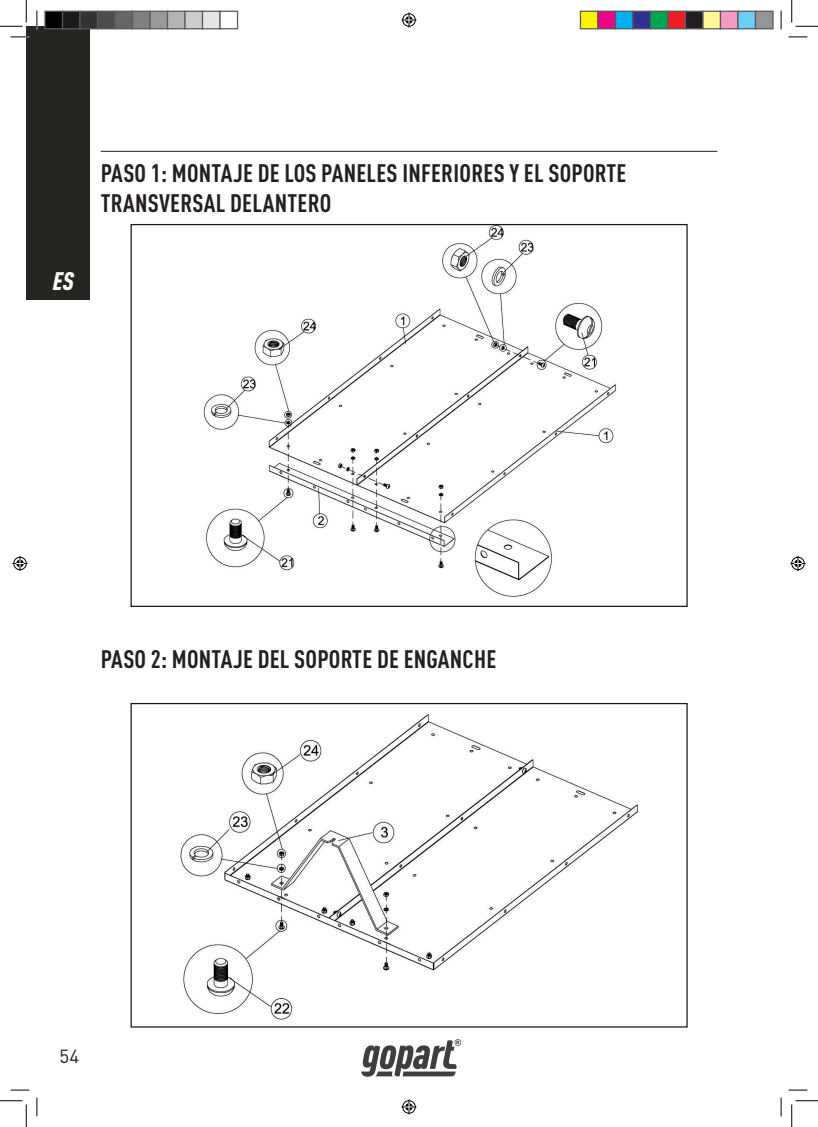
<style>
.page{position:relative;width:818px;height:1127px;background:#fff}
.page>*{position:absolute;margin:0;border:0;box-sizing:border-box;transform-origin:0 0}
.t1{font:700 condensed 25px/30px "DIN Pro";letter-spacing:.01em;color:#231f20}
.t2{font:italic 900 condensed 25px "DIN Pro";color:#fff}
.t3{font:18.75px "DIN Pro";color:#231f20}
</style>
<div class="page">
<div style="left:26px;top:26px;width:64px;height:273px;background:#272522"></div>
<hr style="left:101px;top:151px;width:616px;height:1px;background:#231f20">
<svg style="left:361px;top:1039px;width:100px;height:37px"></svg>
<img style="left:203px;top:226px;width:414px;height:371px">
<img style="left:178px;top:704px;width:463px;height:316px">
<svg style="left:11px;top:36px;width:18px;height:2px"></svg>
<svg style="left:788px;top:36px;width:19px;height:2px"></svg>
<svg style="left:11px;top:1089px;width:18px;height:1px"></svg>
<svg style="left:788px;top:1089px;width:19px;height:1px"></svg>
<svg style="left:36px;top:11px;width:2px;height:18px"></svg>
<svg style="left:36px;top:1097px;width:2px;height:18px"></svg>
<svg style="left:780px;top:11px;width:2px;height:18px"></svg>
<svg style="left:780px;top:1097px;width:2px;height:18px"></svg>
<svg style="left:0;top:0;width:27px;height:27px"></svg>
<svg style="left:0;top:1100px;width:27px;height:26px"></svg>
<svg style="left:791px;top:0;width:27px;height:27px"></svg>
<svg style="left:791px;top:1100px;width:27px;height:26px"></svg>
<svg style="left:401px;top:13px;width:15px;height:15px"></svg>
<svg style="left:401px;top:1099px;width:15px;height:15px"></svg>
<svg style="left:13px;top:556px;width:15px;height:15px"></svg>
<svg style="left:790px;top:556px;width:15px;height:15px"></svg>
<div style="left:45px;top:11px;width:18px;height:18px;background:#000"></div>
<div style="left:44px;top:11px;width:19px;height:18px;border:1px solid #595959"></div>
<div style="left:63px;top:11px;width:17px;height:18px;background:#1a1a1a"></div>
<div style="left:62px;top:11px;width:19px;height:18px;border:1px solid #595959"></div>
<div style="left:80px;top:11px;width:18px;height:18px;background:#333"></div>
<div style="left:79px;top:11px;width:19px;height:18px;border:1px solid #595959"></div>
<div style="left:98px;top:11px;width:17px;height:18px;background:#4d4d4d"></div>
<div style="left:97px;top:11px;width:19px;height:18px;border:1px solid #595959"></div>
<div style="left:115px;top:11px;width:18px;height:18px;background:#666"></div>
<div style="left:114px;top:11px;width:19px;height:18px;border:1px solid #595959"></div>
<div style="left:133px;top:11px;width:17px;height:18px;background:#808080"></div>
<div style="left:132px;top:11px;width:19px;height:18px;border:1px solid #595959"></div>
<div style="left:150px;top:11px;width:18px;height:18px;background:#999"></div>
<div style="left:149px;top:11px;width:19px;height:18px;border:1px solid #595959"></div>
<div style="left:168px;top:11px;width:17px;height:18px;background:#b3b3b3"></div>
<div style="left:167px;top:11px;width:19px;height:18px;border:1px solid #595959"></div>
<div style="left:185px;top:11px;width:18px;height:18px;background:#ccc"></div>
<div style="left:184px;top:11px;width:19px;height:18px;border:1px solid #595959"></div>
<div style="left:203px;top:11px;width:17px;height:18px;background:#e6e6e6"></div>
<div style="left:202px;top:11px;width:19px;height:18px;border:1px solid #595959"></div>
<div style="left:219px;top:11px;width:19px;height:18px;border:1px solid #595959"></div>
<div style="left:580px;top:11px;width:18px;height:18px;background:#fff101"></div>
<div style="left:580px;top:11px;width:18px;height:18px;border:1px solid #595959"></div>
<div style="left:598px;top:11px;width:17px;height:18px;background:#ed028c"></div>
<div style="left:597px;top:11px;width:19px;height:18px;border:1px solid #595959"></div>
<div style="left:615px;top:11px;width:18px;height:18px;background:#00aeef"></div>
<div style="left:615px;top:11px;width:18px;height:18px;border:1px solid #595959"></div>
<div style="left:633px;top:11px;width:17px;height:18px;background:#2e3092"></div>
<div style="left:632px;top:11px;width:19px;height:18px;border:1px solid #595959"></div>
<div style="left:650px;top:11px;width:18px;height:18px;background:#00a54f"></div>
<div style="left:650px;top:11px;width:18px;height:18px;border:1px solid #595959"></div>
<div style="left:668px;top:11px;width:17px;height:18px;background:#ee1d23"></div>
<div style="left:667px;top:11px;width:19px;height:18px;border:1px solid #595959"></div>
<div style="left:685px;top:11px;width:18px;height:18px;background:#231f20"></div>
<div style="left:685px;top:11px;width:18px;height:18px;border:1px solid #595959"></div>
<div style="left:703px;top:11px;width:17px;height:18px;background:#fff79a"></div>
<div style="left:702px;top:11px;width:19px;height:18px;border:1px solid #595959"></div>
<div style="left:720px;top:11px;width:18px;height:18px;background:#f499c2"></div>
<div style="left:720px;top:11px;width:18px;height:18px;border:1px solid #595959"></div>
<div style="left:738px;top:11px;width:17px;height:18px;background:#6bcff6"></div>
<div style="left:737px;top:11px;width:19px;height:18px;border:1px solid #595959"></div>
<div style="left:755px;top:11px;width:18px;height:18px;background:#939598"></div>
<div style="left:755px;top:11px;width:18px;height:18px;border:1px solid #595959"></div>
<p class="t2" style="left:53px;top:262px;width:22px">ES</p>
<p class="t1" style="left:101px;top:156px;width:527px">PASO 1: MONTAJE DE LOS PANELES INFERIORES Y EL SOPORTE<br>TRANSVERSAL DELANTERO</p>
<p class="t1" style="left:101px;top:642px;width:397px">PASO 2: MONTAJE DEL SOPORTE DE ENGANCHE</p>
<p class="t3" style="left:60px;top:1041px;width:21px">54</p>
</div>
